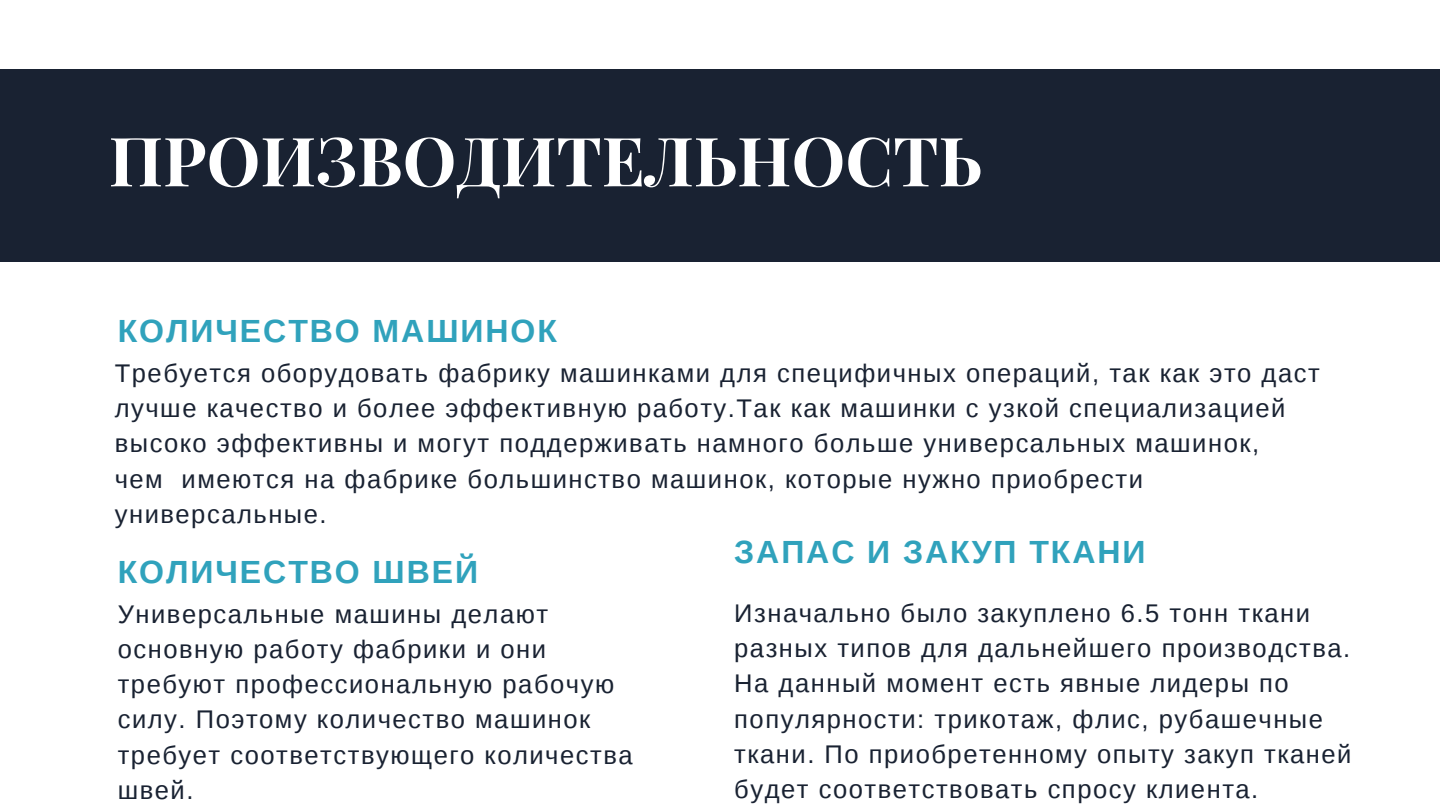
<style>
.page{position:relative;width:1440px;height:810px;background:#fff}
.page>*{position:absolute;margin:0;border:0;box-sizing:border-box;transform-origin:0 0}
.t1{font:700 67.9px "Playfair Display";color:#fff}
.t2{font:700 32.1px "Liberation Sans";letter-spacing:.06em;color:#30a2bc}
.t3{font:25.5px/35.2px "Liberation Sans";letter-spacing:.06em;color:#192232}
.s1{font-family:"Arimo"}
</style>
<div class="page">
<div style="left:0;top:69px;width:1440px;height:193px;background:#192232"></div>
<h1 class="t1" style="left:109px;top:113px;width:875px">ПРОИЗВОДИТЕЛЬНОСТЬ</h1>
<p class="t2" style="left:118px;top:313px;width:441px">КОЛИЧЕСТВО МАШИНОК</p>
<p class="t3" style="left:115px;top:355px;width:1207px">Требуется оборудовать фабрику машинками для специфичных операций<span class="s1">,</span> так как это даст лучше качество и более эффективную работу<span class="s1">.</span>Так как машинки с узкой специализацией высоко эффективны и могут поддерживать намного больше универсальных машинок<span class="s1">,<br></span>чем имеются на фабрике большинство машинок<span class="s1">,</span> которые нужно приобрести универсальные<span class="s1">.</span></p>
<p class="t2" style="left:734px;top:534px;width:413px">ЗАПАС И ЗАКУП ТКАНИ</p>
<p class="t3" style="left:734px;top:595px;width:619px">Изначально было закуплено <span class="s1">6.5</span> тонн ткани разных типов для дальнейшего производства<span class="s1">.<br></span>На данный момент есть явные лидеры по популярности<span class="s1">:</span> трикотаж<span class="s1">,</span> флис<span class="s1">,</span> рубашечные ткани<span class="s1">.</span> По приобретенному опыту закуп тканей будет соответствовать спросу клиента<span class="s1">.</span></p>
<p class="t2" style="left:118px;top:554px;width:362px">КОЛИЧЕСТВО ШВЕЙ</p>
<p class="t3" style="left:118px;top:596px;width:516px">Универсальные машины делают основную работу фабрики и они требуют профессиональную рабочую силу<span class="s1">.</span> Поэтому количество машинок требует соответствующего количества швей<span class="s1">.</span></p>
</div>
